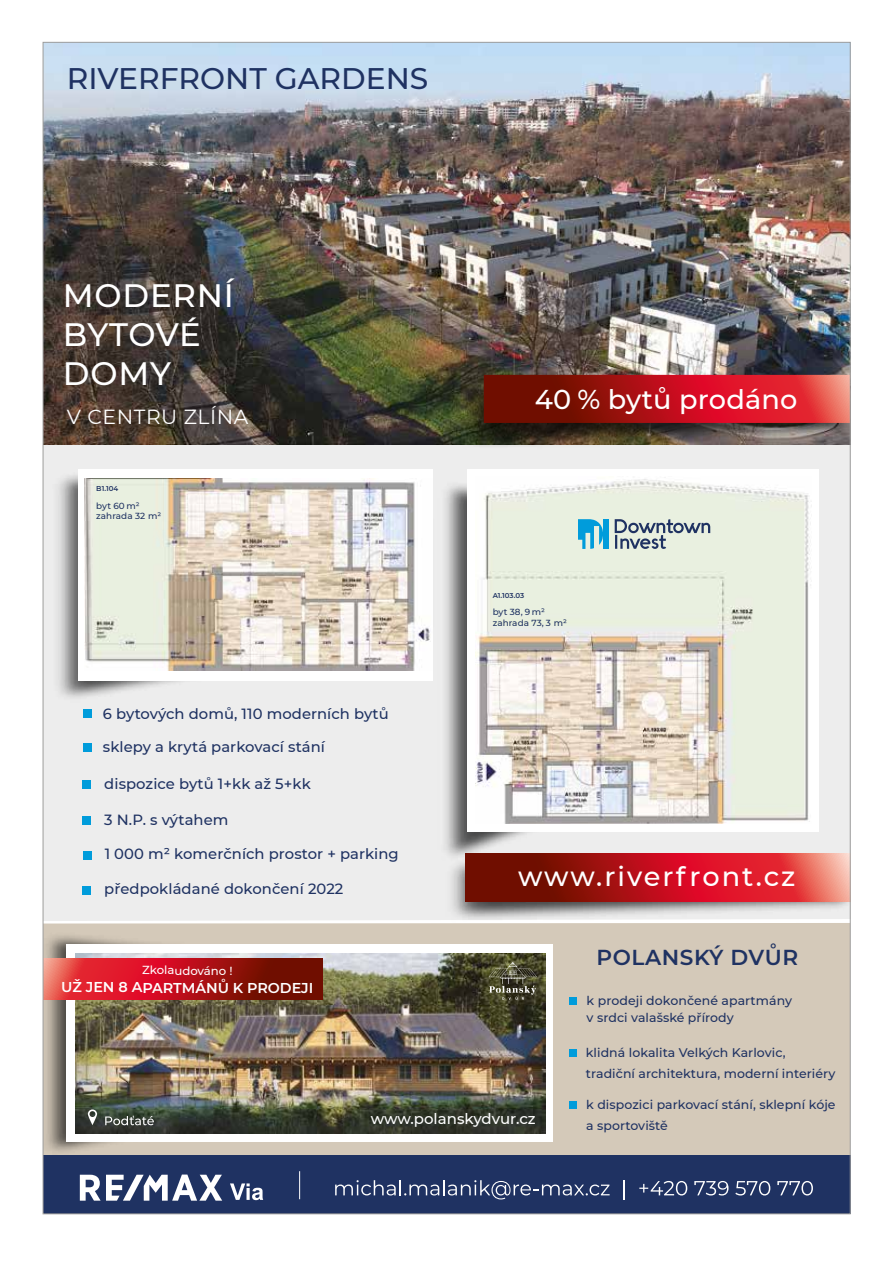
<style>
.page{position:relative;width:893px;height:1263px;background:#fff}
.page>*{position:absolute;margin:0;border:0;box-sizing:border-box;transform-origin:0 0}
.t1{font:500 32.4px/38.8px "Montserrat";letter-spacing:.025em;color:#fff}
.t2{font:500 29.7px "Montserrat";color:#1f3262}
.t3{font:500 27.15px "Montserrat";letter-spacing:.06em;color:#fff}
.t4{font:500 27.15px "Montserrat";letter-spacing:.005em;color:#fff}
.t5{font:600 21.6px "Montserrat";letter-spacing:.025em;color:#1f3262}
.t6{font:20.4px "Montserrat";letter-spacing:.025em;color:#fff}
.t7{font:500 15px "Montserrat";color:#fff}
.t8{font:500 14.7px "Montserrat";letter-spacing:.005em;color:#1f3262}
.t9{font:600 14.25px "Montserrat";letter-spacing:-.005em;color:#fff}
.t10{font:500 12.45px/16.5px "Montserrat";letter-spacing:.005em;color:#1f3262}
.t11{font:500 11.7px "Montserrat";letter-spacing:-.005em;color:#fff}
.t12{font:500 8.85px/10.6px "Montserrat";letter-spacing:.005em;color:#1f3262}
.t13{font:600 7.05px "Montserrat";letter-spacing:.005em;color:#1f3262}
</style>
<div class="page">
<div style="left:393px;top:966px;width:455px;height:189px;background:#d4c9b9"></div>
<img style="left:45px;top:923px;width:348px;height:232px">
<div style="left:67px;top:945px;width:486px;height:197px;background:#fff"></div>
<img style="left:75px;top:953px;width:470px;height:180px">
<svg style="left:489px;top:966px;width:48px;height:34px;background:#595841"></svg>
<svg style="left:105px;top:1116px;width:49px;height:9px"></svg>
<svg style="left:88px;top:1109px;width:9px;height:16px"></svg>
<div style="left:570px;top:997px;width:7px;height:7px;background:#009cdb"></div>
<div style="left:569px;top:1049px;width:7px;height:7px;background:#009cdb"></div>
<div style="left:569px;top:1101px;width:8px;height:7px;background:#009cdb"></div>
<svg style="left:45px;top:959px;width:278px;height:41px;background:#b31a1d"></svg>
<div style="left:43px;top:1155px;width:807px;height:59px;background:#1f3262"></div>
<svg style="left:335px;top:1180px;width:275px;height:19px"></svg>
<svg style="left:623px;top:1180px;width:2px;height:19px"></svg>
<svg style="left:639px;top:1181px;width:48px;height:14px"></svg>
<svg style="left:694px;top:1181px;width:34px;height:14px"></svg>
<svg style="left:735px;top:1181px;width:35px;height:14px"></svg>
<svg style="left:777px;top:1181px;width:36px;height:14px"></svg>
<svg style="left:80px;top:1174px;width:142px;height:27px"></svg>
<svg style="left:230px;top:1183px;width:33px;height:17px"></svg>
<svg style="left:299px;top:1171px;width:1px;height:28px"></svg>
<div style="left:45px;top:494px;width:803px;height:427px;background:#ededed"></div>
<img style="left:45px;top:444px;width:344px;height:305px">
<div style="left:78px;top:469px;width:354px;height:212px;background:#fff"></div>
<div style="left:83px;top:781px;width:8px;height:8px;background:#009cdb"></div>
<div style="left:83px;top:744px;width:9px;height:8px;background:#009cdb"></div>
<div style="left:83px;top:709px;width:9px;height:9px;background:#009cdb"></div>
<div style="left:83px;top:816px;width:8px;height:8px;background:#009cdb"></div>
<div style="left:83px;top:851px;width:8px;height:8px;background:#009cdb"></div>
<div style="left:83px;top:886px;width:8px;height:8px;background:#009cdb"></div>
<img style="left:45px;top:44px;width:803px;height:400px">
<img style="left:85px;top:478px;width:304px;height:193px">
<img style="left:389px;top:435px;width:79px;height:474px">
<div style="left:468px;top:469px;width:351px;height:363px;background:#fff"></div>
<img style="left:476px;top:494px;width:335px;height:320px">
<img style="left:393px;top:814px;width:455px;height:152px">
<svg style="left:466px;top:853px;width:382px;height:48px;background:#b62123"></svg>
<div style="left:603px;top:519px;width:6px;height:30px;background:#009cdb"></div>
<svg style="left:615px;top:519px;width:95px;height:30px;background:#b1bbbd"></svg>
<svg style="left:578px;top:519px;width:25px;height:30px"></svg>
<img style="left:405px;top:341px;width:443px;height:153px">
<svg style="left:484px;top:375px;width:364px;height:48px;background:#b21a1d"></svg>
<h2 class="t2" style="left:67px;top:58px;width:363px">RIVERFRONT GARDENS</h2>
<h1 class="t1" style="left:63px;top:275px;width:173px">MODERNÍ<br>BYTOVÉ<br>DOMY</h1>
<h3 class="t6" style="left:67px;top:403px;width:183px">V CENTRU ZLÍNA</h3>
<p class="t13" style="left:96px;top:484px;width:24px">B1.104</p>
<p class="t12" style="left:96px;top:500px;width:67px">byt 60 m² zahrada 32 m²</p>
<p class="t8" style="left:103px;top:703px;width:287px">6 bytových domů, 110 moderních bytů</p>
<p class="t8" style="left:103px;top:737px;width:224px">sklepy a krytá parkovací stání</p>
<p class="t8" style="left:104px;top:773px;width:208px">dispozice bytů 1+kk až 5+kk</p>
<p class="t8" style="left:104px;top:809px;width:126px">3 N.P. s výtahem</p>
<p class="t8" style="left:105px;top:844px;width:296px">1 000 m² komerčních prostor + parking</p>
<p class="t8" style="left:104px;top:879px;width:241px">předpokládané dokončení 2022</p>
<h3 class="t4" style="left:535px;top:380px;width:264px">40 % bytů prodáno</h3>
<p class="t13" style="left:493px;top:590px;width:33px">A1.103.03</p>
<p class="t12" style="left:493px;top:606px;width:76px">byt 38, 9 m² zahrada 73, 3 m²</p>
<h3 class="t3" style="left:518px;top:858px;width:279px">www.riverfront.cz</h3>
<p class="t11" style="left:142px;top:962px;width:92px">Zkolaudováno !</p>
<p class="t9" style="left:61px;top:977px;width:254px">UŽ JEN 8 APARTMÁNŮ K PRODEJI</p>
<h3 class="t5" style="left:597px;top:942px;width:203px">POLANSKÝ DVŮR</h3>
<p class="t10" style="left:587px;top:992px;width:207px">k prodeji dokončené apartmány v srdci valašské přírody</p>
<p class="t10" style="left:586px;top:1042px;width:251px;line-height:20.4px">klidná lokalita Velkých Karlovic, tradiční architektura, moderní interiéry</p>
<p class="t10" style="left:586px;top:1096px;width:251px">k dispozici parkovací stání, sklepní kóje</p>
<p class="t7" style="left:371px;top:1108px;width:167px">www.polanskydvur.cz</p>
<p class="t10" style="left:586px;top:1117px;width:83px">a sportoviště</p>
</div>
